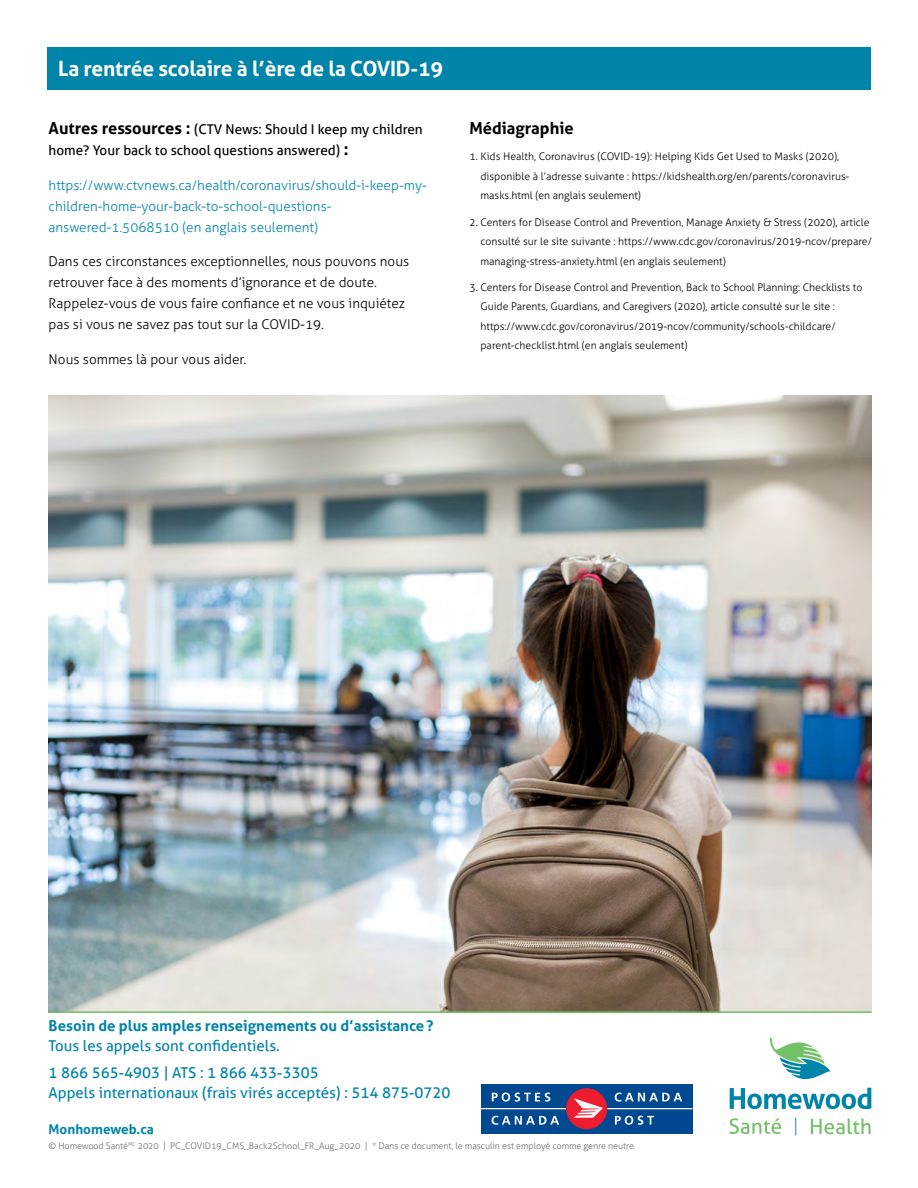
<style>
.page{position:relative;width:918px;height:1188px;background:#fff}
.page>*{position:absolute;margin:0;border:0;box-sizing:border-box;transform-origin:0 0}
.t1{font:700 21px "Aller";letter-spacing:-.01em;color:#fff}
.t2{font:700 16.5px "Aller";color:#000}
.t3{font:15px/27px "Aller";color:#0084a9}
.t4{font:700 15px "Aller";color:#0084a9}
.t5{font:300 13.5px/21px "Aller";color:#000}
.t6{font:300 13.5px/21px "Aller";color:#0084a9}
.t7{font:13.5px/21px "Aller";color:#000}
.t8{font:700 13.5px "Aller";color:#0084a9}
.t9{font:300 10.5px/19.5px "Aller";color:#000}
.t10{font:300 9px "Aller";letter-spacing:-.01em;color:#6d6e71}
.s1{font-weight:700;font-size:16.5px}
</style>
<div class="page">
<div style="left:47px;top:47px;width:824px;height:43px;background:#0084a9"></div>
<svg style="left:730px;top:1037px;width:141px;height:72px"></svg>
<svg style="left:811px;top:1119px;width:60px;height:15px"></svg>
<svg style="left:729px;top:1118px;width:52px;height:16px"></svg>
<svg style="left:795px;top:1118px;width:1px;height:17px"></svg>
<img style="left:49px;top:395px;width:823px;height:616px">
<hr style="left:49px;top:1011px;width:823px;height:2px;background:#73c167">
<div style="left:481px;top:1084px;width:211px;height:50px;background:#004990"></div>
<svg style="left:481px;top:1108px;width:85px;height:1px"></svg>
<div style="left:566px;top:1088px;width:41px;height:41px;background:#ed1c2e;border-radius:50%"></div>
<svg style="left:492px;top:1093px;width:58px;height:9px"></svg>
<svg style="left:492px;top:1116px;width:67px;height:9px"></svg>
<svg style="left:574px;top:1093px;width:118px;height:32px"></svg>
<h1 class="t1" style="left:58px;top:56px;width:386px">La rentrée scolaire à l’ère de la COVID-19</h1>
<p class="t7" style="left:49px;top:119px;width:376px"><span class="s1">Autres ressources :</span> (CTV News: Should I keep my children home? Your back to school questions answered) <span class="s1">:</span></p>
<p class="t6" style="left:49px;top:174px;width:380px">https://www.ctvnews.ca/health/coronavirus/should-i-keep-my&shy;children-home-your-back-to-school-questions&shy;answered-1.5068510 (en anglais seulement)</p>
<p class="t5" style="left:49px;top:251px;width:362px">Dans ces circonstances exceptionnelles, nous pouvons nous retrouver face à des moments d’ignorance et de doute.<br>Rappelez-vous de vous faire confiance et ne vous inquiétez pas si vous ne savez pas tout sur la COVID-19.</p>
<p class="t5" style="left:49px;top:348px;width:199px">Nous sommes là pour vous aider.</p>
<h2 class="t2" style="left:469px;top:118px;width:106px">Médiagraphie</h2>
<p class="t9" style="left:480px;top:147px;width:371px;text-indent:-11px">1. Kids Health, Coronavirus (COVID-19): Helping Kids Get Used to Masks (2020), disponible à l’adresse suivante : https://kidshealth.org/en/parents/coronavirus&shy;masks.html (en anglais seulement)</p>
<p class="t9" style="left:480px;top:212px;width:393px;text-indent:-11px">2. Centers for Disease Control and Prevention, Manage Anxiety &amp; Stress (2020), article consulté sur le site suivante : https://www.cdc.gov/coronavirus/2019-ncov/prepare/ managing-stress-anxiety.html (en anglais seulement)</p>
<p class="t9" style="left:480px;top:277px;width:383px;text-indent:-11px">3. Centers for Disease Control and Prevention, Back to School Planning: Checklists to Guide Parents, Guardians, and Caregivers (2020), article consulté sur le site : https://www.cdc.gov/coronavirus/2019-ncov/community/schools-childcare/ parent-checklist.html (en anglais seulement)</p>
<h3 class="t4" style="left:49px;top:1017px;width:387px">Besoin de plus amples renseignements ou d’assistance?</h3>
<h3 class="t3" style="left:49px;top:1032px;width:272px">Tous les appels sont confidentiels.<br>1 866 565-4903 | ATS : 1 866 433-3305</h3>
<h3 class="t3" style="left:49px;top:1079px;width:403px">Appels internationaux (frais virés acceptés) : 514 875-0720</h3>
<p class="t8" style="left:49px;top:1121px;width:107px">Monhomeweb.ca</p>
<p class="t10" style="left:49px;top:1140px;width:589px">© Homewood Santé<sup>MC</sup> 2020 | PC_COVID19_CMS_Back2School_FR_Aug_2020 | * Dans ce document, le masculin est employé comme genre neutre.</p>
</div>
